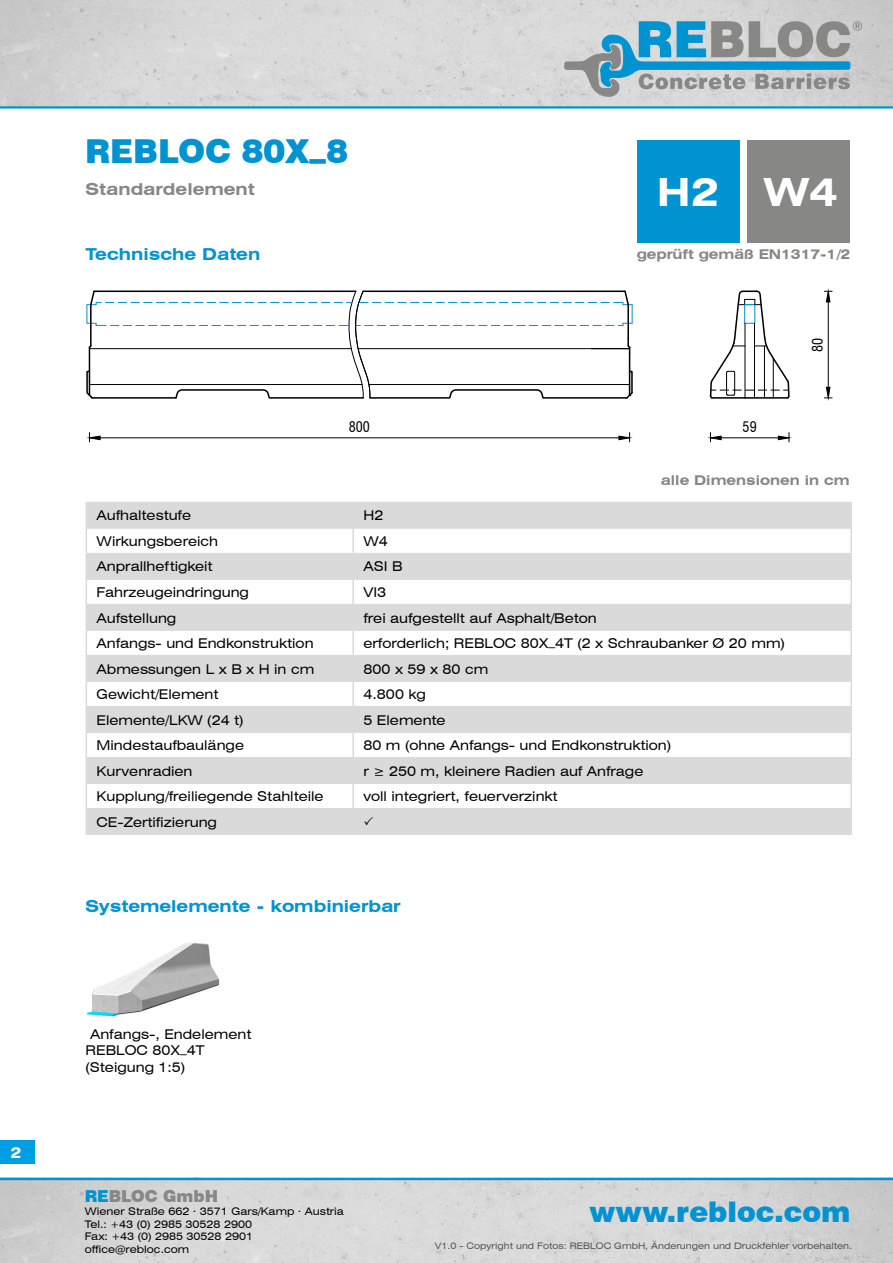
<style>
.page{position:relative;width:893px;height:1263px;background:#fff}
.page>*{position:absolute;margin:0;border:0;box-sizing:border-box;transform-origin:0 0}
.t1{font:700 expanded 39px "Swiss 721 BT";color:#fff}
.t2{font:900 33px "Swiss 721 BT";color:#0093d2}
.t3{font:900 28.5px "Swiss 721 BT";color:#0093d2}
.t4{font:700 expanded 16.5px "Swiss 721 BT";color:#0093d2}
.t5{font:700 expanded 16.5px "Swiss 721 BT";color:#878786}
.t6{font:900 16.5px "Swiss 721 BT";color:#878786}
.t7{font:700 expanded 15px "Swiss 721 BT";color:#fff}
.t8{font:condensed 14.1px "Swiss 721 BT";color:#000}
.t9{font:expanded 13.5px/16.5px "Swiss 721 BT";color:#000}
.t10{font:700 expanded 13.5px "Swiss 721 BT";color:#878786}
.t11{font:expanded 10.5px/13.2px "Swiss 721 BT";color:#000}
.t12{font:expanded 9px "Swiss 721 BT";color:#545453}
.s1{color:#0093d2}
</style>
<div class="page">
<svg style="left:87px;top:503px;width:763px;height:330px;fill:#dadada"></svg>
<hr style="left:352px;top:503px;width:2px;height:24px;background:#dadada">
<hr style="left:352px;top:529px;width:2px;height:24px;background:#dadada">
<hr style="left:352px;top:554px;width:2px;height:24px;background:#dadada">
<hr style="left:352px;top:580px;width:2px;height:24px;background:#dadada">
<hr style="left:352px;top:605px;width:2px;height:24px;background:#dadada">
<hr style="left:352px;top:656px;width:2px;height:24px;background:#dadada">
<hr style="left:352px;top:682px;width:2px;height:24px;background:#dadada">
<hr style="left:352px;top:707px;width:2px;height:24px;background:#dadada">
<hr style="left:352px;top:733px;width:2px;height:24px;background:#dadada">
<hr style="left:352px;top:758px;width:2px;height:24px;background:#dadada">
<hr style="left:352px;top:784px;width:2px;height:24px;background:#dadada">
<hr style="left:352px;top:809px;width:2px;height:24px;background:#dadada">
<hr style="left:352px;top:631px;width:2px;height:24px;background:#dadada">
<hr style="left:86px;top:502px;width:267px;height:1px;background:#dadada">
<hr style="left:353px;top:502px;width:499px;height:1px;background:#dadada">
<hr style="left:850px;top:503px;width:2px;height:24px;background:#dadada">
<hr style="left:86px;top:527px;width:267px;height:2px;background:#dadada">
<hr style="left:353px;top:527px;width:499px;height:2px;background:#dadada">
<hr style="left:850px;top:529px;width:2px;height:24px;background:#dadada">
<hr style="left:86px;top:553px;width:267px;height:1px;background:#dadada">
<hr style="left:353px;top:553px;width:499px;height:1px;background:#dadada">
<hr style="left:850px;top:554px;width:2px;height:24px;background:#dadada">
<hr style="left:86px;top:578px;width:267px;height:2px;background:#dadada">
<hr style="left:353px;top:578px;width:499px;height:2px;background:#dadada">
<hr style="left:850px;top:580px;width:2px;height:24px;background:#dadada">
<hr style="left:86px;top:604px;width:267px;height:1px;background:#dadada">
<hr style="left:353px;top:604px;width:499px;height:1px;background:#dadada">
<hr style="left:850px;top:605px;width:2px;height:24px;background:#dadada">
<hr style="left:86px;top:629px;width:267px;height:2px;background:#dadada">
<hr style="left:353px;top:629px;width:499px;height:2px;background:#dadada">
<hr style="left:850px;top:631px;width:2px;height:24px;background:#dadada">
<hr style="left:86px;top:655px;width:267px;height:1px;background:#dadada">
<hr style="left:353px;top:655px;width:499px;height:1px;background:#dadada">
<hr style="left:850px;top:656px;width:2px;height:24px;background:#dadada">
<hr style="left:86px;top:680px;width:267px;height:2px;background:#dadada">
<hr style="left:353px;top:680px;width:499px;height:2px;background:#dadada">
<hr style="left:850px;top:682px;width:2px;height:24px;background:#dadada">
<hr style="left:86px;top:706px;width:267px;height:1px;background:#dadada">
<hr style="left:353px;top:706px;width:499px;height:1px;background:#dadada">
<hr style="left:850px;top:707px;width:2px;height:24px;background:#dadada">
<hr style="left:86px;top:731px;width:267px;height:2px;background:#dadada">
<hr style="left:353px;top:731px;width:499px;height:2px;background:#dadada">
<hr style="left:850px;top:733px;width:2px;height:24px;background:#dadada">
<hr style="left:86px;top:757px;width:267px;height:1px;background:#dadada">
<hr style="left:353px;top:757px;width:499px;height:1px;background:#dadada">
<hr style="left:850px;top:758px;width:2px;height:24px;background:#dadada">
<hr style="left:86px;top:782px;width:267px;height:2px;background:#dadada">
<hr style="left:353px;top:782px;width:499px;height:2px;background:#dadada">
<hr style="left:850px;top:784px;width:2px;height:24px;background:#dadada">
<hr style="left:86px;top:808px;width:267px;height:1px;background:#dadada">
<svg style="left:86px;top:503px;width:1px;height:330px"></svg>
<hr style="left:353px;top:808px;width:499px;height:1px;background:#dadada">
<hr style="left:850px;top:809px;width:2px;height:24px;background:#dadada">
<hr style="left:86px;top:833px;width:267px;height:2px;background:#dadada">
<hr style="left:353px;top:833px;width:499px;height:2px;background:#dadada">
<div style="left:637px;top:140px;width:102px;height:102px;background:#0093d2"></div>
<div style="left:748px;top:140px;width:102px;height:102px;background:#878786"></div>
<img style="left:0;top:1180px;width:893px;height:83px">
<hr style="left:0;top:1178px;width:893px;height:2px;background:#0093d2">
<div style="left:0;top:1141px;width:34px;height:23px;background:#009ee3"></div>
<img style="left:0;top:0;width:893px;height:106px">
<hr style="left:0;top:106px;width:893px;height:3px;background:#0093d2">
<svg style="left:564px;top:21px;width:298px;height:76px;background:#96b3c0"></svg>
<svg style="left:86px;top:289px;width:747px;height:154px"></svg>
<img style="left:86px;top:942px;width:134px;height:75px">
<svg style="left:364px;top:816px;width:9px;height:9px"></svg>
<p class="t7" style="left:11px;top:1143px;width:12px">2</p>
<h2 class="t2" style="left:85px;top:131px;width:265px">REBLOC 80X_8</h2>
<p class="t5" style="left:85px;top:179px;width:171px">Standardelement</p>
<p class="t4" style="left:86px;top:244px;width:176px">Technische Daten</p>
<h1 class="t1" style="left:657px;top:169px;width:182px">H2 W4</h1>
<p class="t10" style="left:637px;top:246px;width:215px">geprüft gemäß EN1317-1/2</p>
<p class="t8" style="left:809px;top:352px;width:16px;rotate:-90deg">80</p>
<p class="t8" style="left:349px;top:419px;width:23px">800</p>
<p class="t8" style="left:743px;top:419px;width:16px">59</p>
<p class="t10" style="left:661px;top:472px;width:190px">alle Dimensionen in cm</p>
<p class="t9" style="left:97px;top:507px;width:96px">Aufhaltestufe</p>
<p class="t9" style="left:363px;top:507px;width:21px">H2</p>
<p class="t9" style="left:97px;top:533px;width:123px">Wirkungsbereich</p>
<p class="t9" style="left:363px;top:533px;width:26px">W4</p>
<p class="t9" style="left:97px;top:558px;width:117px">Anprallheftigkeit</p>
<p class="t9" style="left:363px;top:558px;width:41px">ASI B</p>
<p class="t9" style="left:97px;top:584px;width:154px">Fahrzeugeindringung</p>
<p class="t9" style="left:363px;top:584px;width:24px">VI3</p>
<p class="t9" style="left:97px;top:609px;width:81px">Aufstellung</p>
<p class="t9" style="left:363px;top:609px;width:235px">frei aufgestellt auf Asphalt/Beton</p>
<p class="t9" style="left:97px;top:635px;width:218px">Anfangs- und Endkonstruktion</p>
<p class="t9" style="left:363px;top:635px;width:423px">erforderlich; REBLOC 80X_4T (2 x Schraubanker Ø 20 mm)</p>
<p class="t9" style="left:97px;top:660px;width:219px">Abmessungen L x B x H in cm</p>
<p class="t9" style="left:363px;top:660px;width:126px">800 x 59 x 80 cm</p>
<p class="t9" style="left:97px;top:686px;width:123px">Gewicht/Element</p>
<p class="t9" style="left:363px;top:686px;width:64px">4.800 kg</p>
<p class="t9" style="left:97px;top:711px;width:148px">Elemente/LKW (24 t)</p>
<p class="t9" style="left:363px;top:711px;width:84px">5 Elemente</p>
<p class="t9" style="left:97px;top:737px;width:149px">Mindestaufbaulänge</p>
<p class="t9" style="left:363px;top:737px;width:309px">80 m (ohne Anfangs- und Endkonstruktion)</p>
<p class="t9" style="left:97px;top:762px;width:97px">Kurvenradien</p>
<p class="t9" style="left:363px;top:762px;width:281px">r ≥ 250 m, kleinere Radien auf Anfrage</p>
<p class="t9" style="left:97px;top:788px;width:229px">Kupplung/freiliegende Stahlteile</p>
<p class="t9" style="left:363px;top:788px;width:196px">voll integriert, feuerverzinkt</p>
<p class="t9" style="left:97px;top:813px;width:122px">CE-Zertifizierung</p>
<p class="t4" style="left:85px;top:896px;width:317px">Systemelemente - kombinierbar</p>
<p class="t9" style="left:86px;top:1025px;width:167px;text-indent:4px">Anfangs-, Endelement<br>REBLOC 80X_4T (Steigung 1:5)</p>
<p class="t6" style="left:85px;top:1186px;width:135px"><span class="s1">RE</span>BLOC GmbH</p>
<p class="t11" style="left:85px;top:1204px;width:261px">Wiener Straße 662 . 3571 Gars/Kamp . Austria<br>Tel.: +43 (0) 2985 30528 2900</p>
<p class="t11" style="left:85px;top:1230px;width:170px">Fax: +43 (0) 2985 30528 2901 office@rebloc.com</p>
<p class="t12" style="left:435px;top:1240px;width:419px">V1.0 - Copyright und Fotos: REBLOC GmbH, Änderungen und Druckfehler vorbehalten.</p>
<h3 class="t3" style="left:589px;top:1194px;width:263px">www.rebloc.com</h3>
</div>
